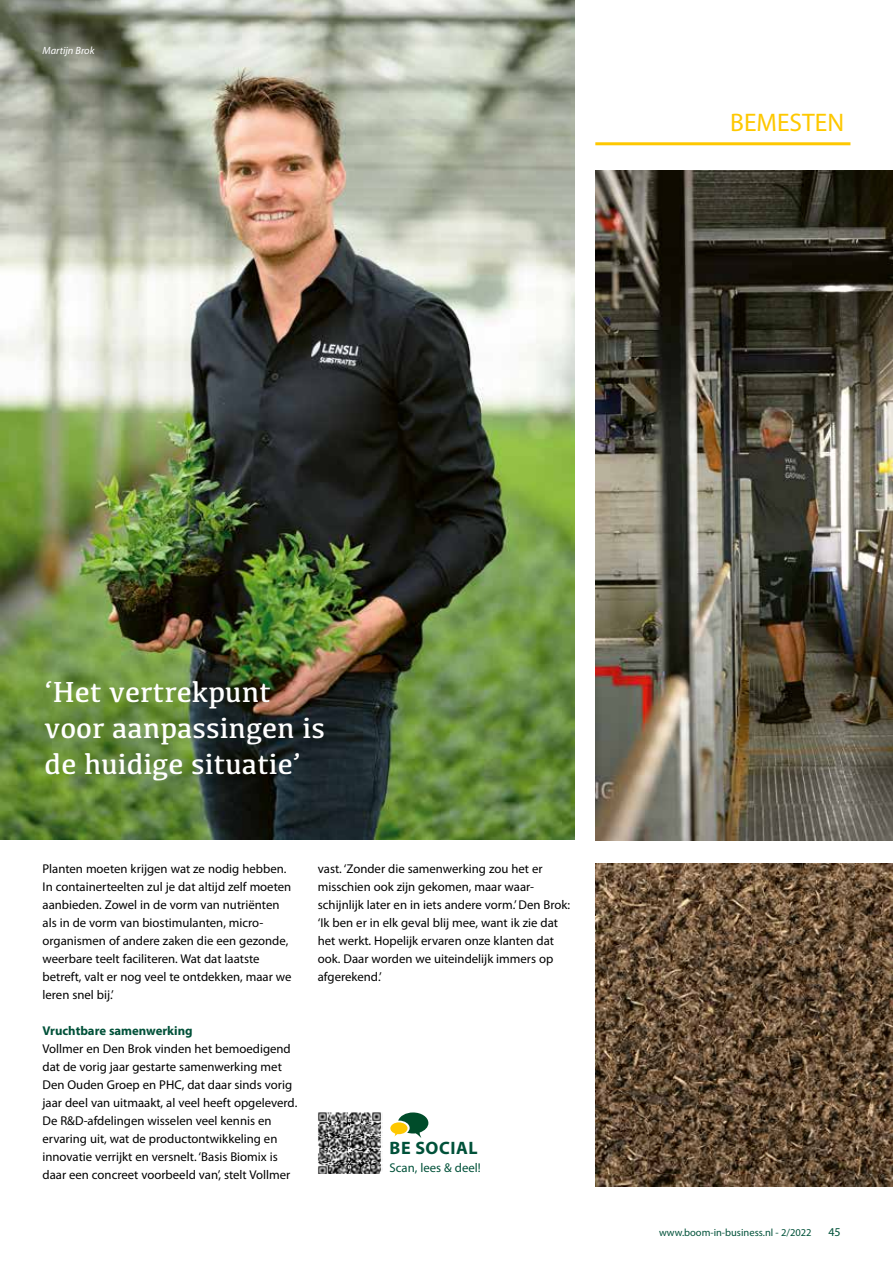
<style>
.page{position:relative;width:893px;height:1263px;background:#fff}
.page>*{position:absolute;margin:0;border:0;box-sizing:border-box;transform-origin:0 0}
.t1{font:30px/36px "Kefa";color:#fff}
.t2{font:25.5px "Myriad Pro";color:#fec800}
.t3{font:700 18px "Myriad Pro";letter-spacing:.03em;color:#005139}
.t4{font:12.75px/18px "Myriad Pro";color:#000}
.t5{font:700 12.75px "Myriad Pro";color:#005139}
.t6{font:12.75px "Myriad Pro";color:#005139}
.t7{font:12px "Myriad Pro";color:#005139}
.t8{font:10.5px "Myriad Pro";color:#005139}
.t9{font:italic 10.5px "Myriad Pro";color:#fff}
</style>
<div class="page">
<hr style="left:595px;top:142px;width:255px;height:3px;background:#fec800">
<img style="left:596px;top:863px;width:297px;height:323px">
<img style="left:595px;top:170px;width:298px;height:670px">
<img style="left:0;top:0;width:574px;height:840px">
<img style="left:318px;top:1112px;width:64px;height:62px">
<svg style="left:390px;top:1112px;width:38px;height:26px"></svg>
<p class="t9" style="left:43px;top:44px;width:54px">Martijn Brok</p>
<h2 class="t2" style="left:730px;top:107px;width:115px">BEMESTEN</h2>
<h1 class="t1" style="left:45px;top:673px;width:282px">‘Het vertrekpunt voor aanpassingen is de huidige situatie’</h1>
<p class="t4" style="left:43px;top:860px;width:251px">Planten moeten krijgen wat ze nodig hebben.<br>In containerteelten zul je dat altijd zelf moeten aanbieden. Zowel in de vorm van nutriënten als in de vorm van biostimulanten, micro&shy;organismen of andere zaken die een gezonde, weerbare teelt faciliteren. Wat dat laatste betreft, valt er nog veel te ontdekken, maar we leren snel bij.’</p>
<p class="t5" style="left:43px;top:1022px;width:152px">Vruchtbare samenwerking</p>
<p class="t4" style="left:43px;top:1040px;width:256px">Vollmer en Den Brok vinden het bemoedigend dat de vorig jaar gestarte samenwerking met Den Ouden Groep en PHC, dat daar sinds vorig jaar deel van uitmaakt, al veel heeft opgeleverd.<br>De R&amp;D-afdelingen wisselen veel kennis en ervaring uit, wat de productontwikkeling en innovatie verrijkt en versnelt. ‘Basis Biomix is daar een concreet voorbeeld van’, stelt Vollmer</p>
<p class="t4" style="left:318px;top:860px;width:254px">vast. ‘Zonder die samenwerking zou het er misschien ook zijn gekomen, maar waar&shy;schijnlijk later en in iets andere vorm.’ Den Brok: ‘Ik ben er in elk geval blij mee, want ik zie dat het werkt. Hopelijk ervaren onze klanten dat ook. Daar worden we uiteindelijk immers op afgerekend.’</p>
<h3 class="t3" style="left:390px;top:1136px;width:89px">BE SOCIAL</h3>
<p class="t6" style="left:389px;top:1160px;width:93px">Scan, lees &amp; deel!</p>
<p class="t8" style="left:659px;top:1226px;width:154px">www.boom-in-business.nl - 2/2022</p>
<p class="t7" style="left:828px;top:1224px;width:14px">45</p>
</div>
